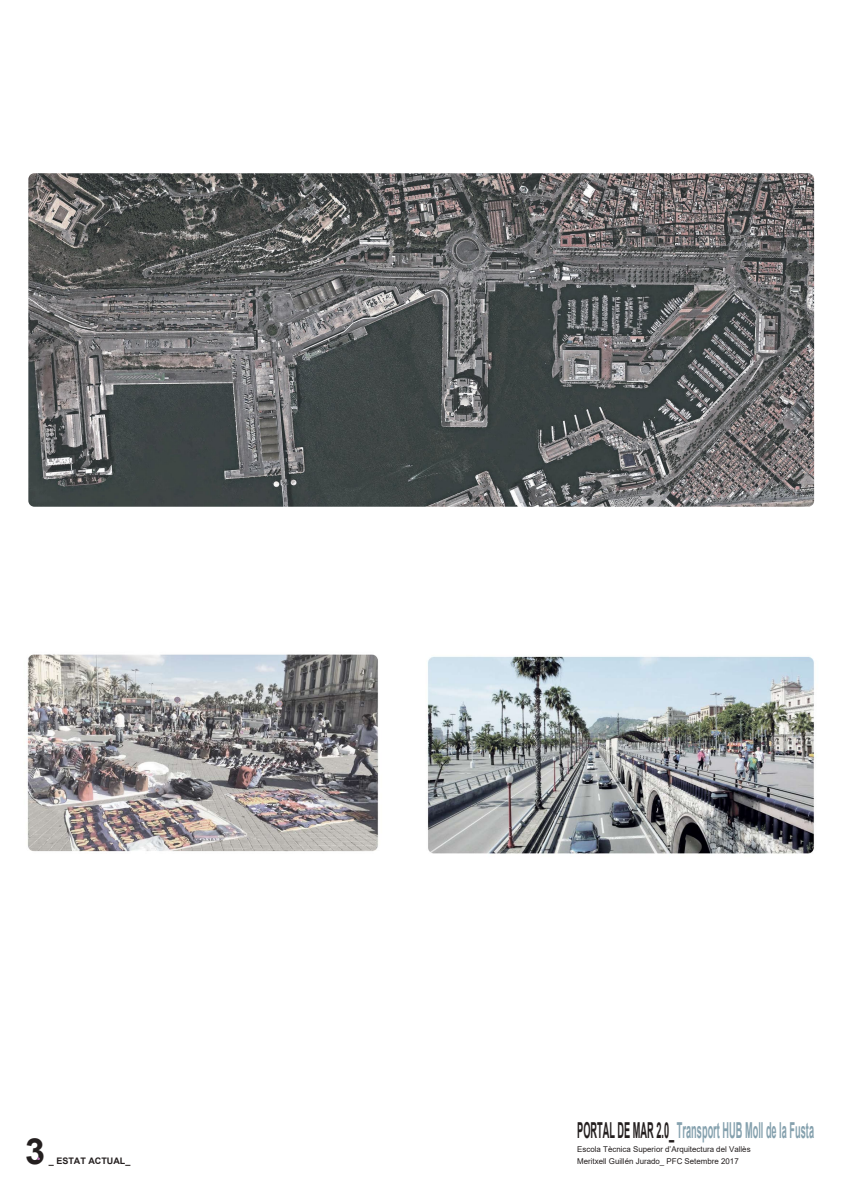
<style>
.page{position:relative;width:842px;height:1192px;background:#fff}
.page>*{position:absolute;margin:0;border:0;box-sizing:border-box;transform-origin:0 0}
.t1{font:700 36px "Arial";color:#241f1f}
.t2{font:700 22px "Arial";color:#85a1ae;scale:.42 1}
.t3{font:700 9px "Arial";color:#241f1f}
.t4{font:8px/12.4px "Arial";color:#241f1f}
.s1{color:#241f1f}
</style>
<div class="page">
<img style="left:28px;top:173px;width:786px;height:334px">
<img style="left:27px;top:654px;width:352px;height:198px">
<img style="left:427px;top:656px;width:389px;height:198px">
<h1 class="t1" style="left:25px;top:1126px;width:22px">3</h1>
<p class="t3" style="left:49px;top:1154px;width:83px">_ ESTAT ACTUAL_</p>
<h2 class="t2" style="left:577px;top:1114px;width:566px"><span class="s1">PORTAL DE MAR 2.0_</span> Transport HUB Moll de la Fusta</h2>
<p class="t4" style="left:577px;top:1143px;width:175px">Escola Tècnica Superior d’Arquitectura del Vallès<br>Meritxell Guillén Jurado_ PFC Setembre 2017</p>
</div>
